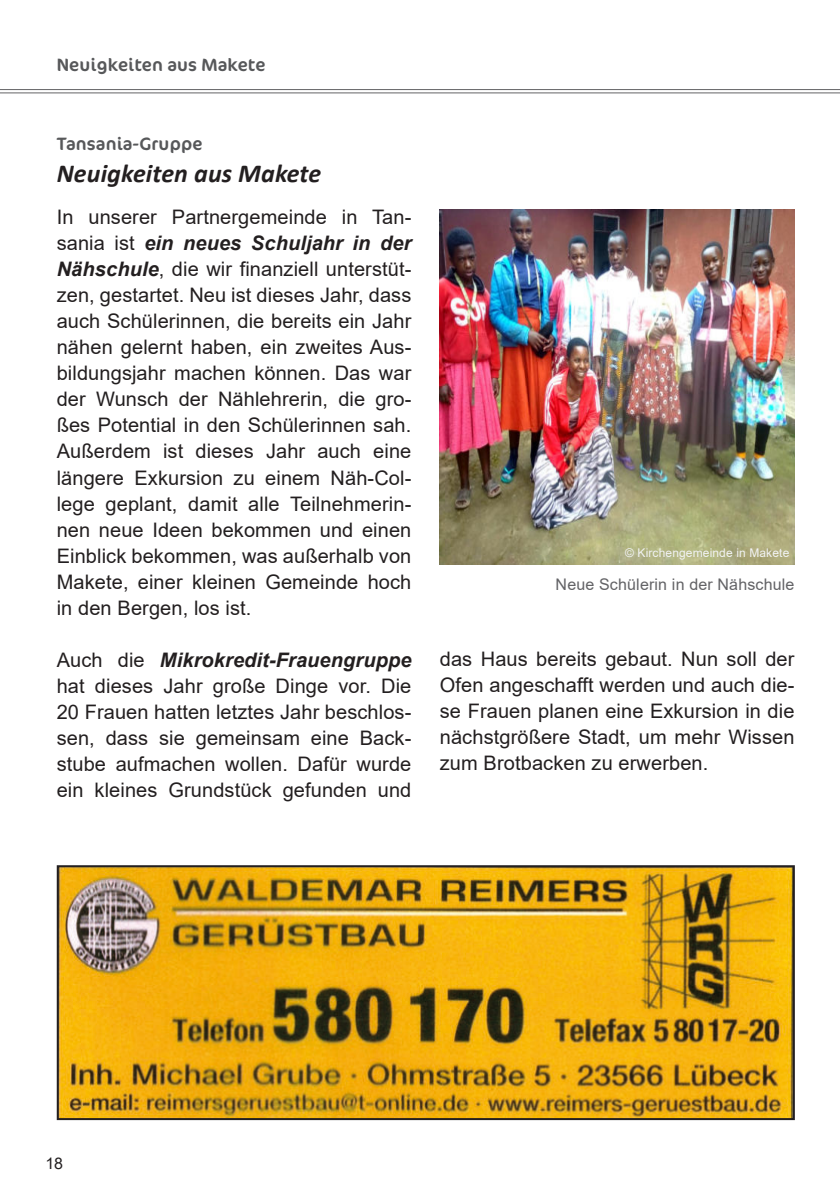
<style>
.page{position:relative;width:840px;height:1191px;background:#fff}
.page>*{position:absolute;margin:0;border:0;box-sizing:border-box;transform-origin:0 0}
.t1{font:italic 700 26px "Calibri";letter-spacing:.005em;color:#231f20}
.t2{font:20px/26px "Arial";letter-spacing:.005em;color:#231f20;text-align:justify}
.t3{font:18px "Cocon Pro";letter-spacing:.01em;color:#57585a}
.t4{font:16px "Arial";letter-spacing:.01em;color:#636366}
.t5{font:16px "Arial";color:#231f20}
.t6{font:12px "Arial";letter-spacing:.01em;color:#f2f3f4}
.s1{font-weight:700;font-style:italic}
</style>
<div class="page">
<img style="left:60px;top:868px;width:731px;height:249px">
<div style="left:57px;top:865px;width:737px;height:255px;border:2px solid #231f20"></div>
<hr style="left:0;top:89px;width:839px;height:1px;background:#636366">
<hr style="left:0;top:93px;width:839px;height:1px;background:#636366">
<img style="left:439px;top:210px;width:355px;height:354px">
<p class="t3" style="left:57px;top:58px;width:210px">Neuigkeiten aus Makete</p>
<p class="t3" style="left:57px;top:136px;width:147px">Tansania-Gruppe</p>
<h1 class="t1" style="left:57px;top:155px;width:266px">Neuigkeiten aus Makete</h1>
<p class="t2" style="left:57px;top:206px;width:356px">In unserer Partnergemeinde in Tan&shy;sania ist <span class="s1">ein neues Schuljahr in der Nähschule</span>, die wir finanziell unterstüt&shy;zen, gestartet. Neu ist dieses Jahr, dass auch Schülerinnen, die bereits ein Jahr nähen gelernt haben, ein zweites Aus&shy;bildungsjahr machen können. Das war der Wunsch der Nählehrerin, die gro&shy;ßes Potential in den Schülerinnen sah.<br>Außerdem ist dieses Jahr auch eine längere Exkursion zu einem Näh-Col&shy;lege geplant, damit alle Teilnehmerin&shy;nen neue Ideen bekommen und einen Einblick bekommen, was außerhalb von Makete, einer kleinen Gemeinde hoch in den Bergen, los ist.</p>
<p class="t2" style="left:57px;top:648px;width:356px">Auch die <span class="s1">Mikrokredit-Frauengruppe </span>hat dieses Jahr große Dinge vor. Die 20 Frauen hatten letztes Jahr beschlos&shy;sen, dass sie gemeinsam eine Back&shy;stube aufmachen wollen. Dafür wurde ein kleines Grundstück gefunden und</p>
<p class="t6" style="left:624px;top:548px;width:166px">© Kirchengemeinde in Makete</p>
<p class="t4" style="left:555px;top:578px;width:240px">Neue Schülerin in der Nähschule</p>
<p class="t2" style="left:439px;top:648px;width:356px">das Haus bereits gebaut. Nun soll der Ofen angeschafft werden und auch die&shy;se Frauen planen eine Exkursion in die nächstgrößere Stadt, um mehr Wissen zum Brotbacken zu erwerben.</p>
<p class="t5" style="left:45px;top:1157px;width:19px">18</p>
</div>
